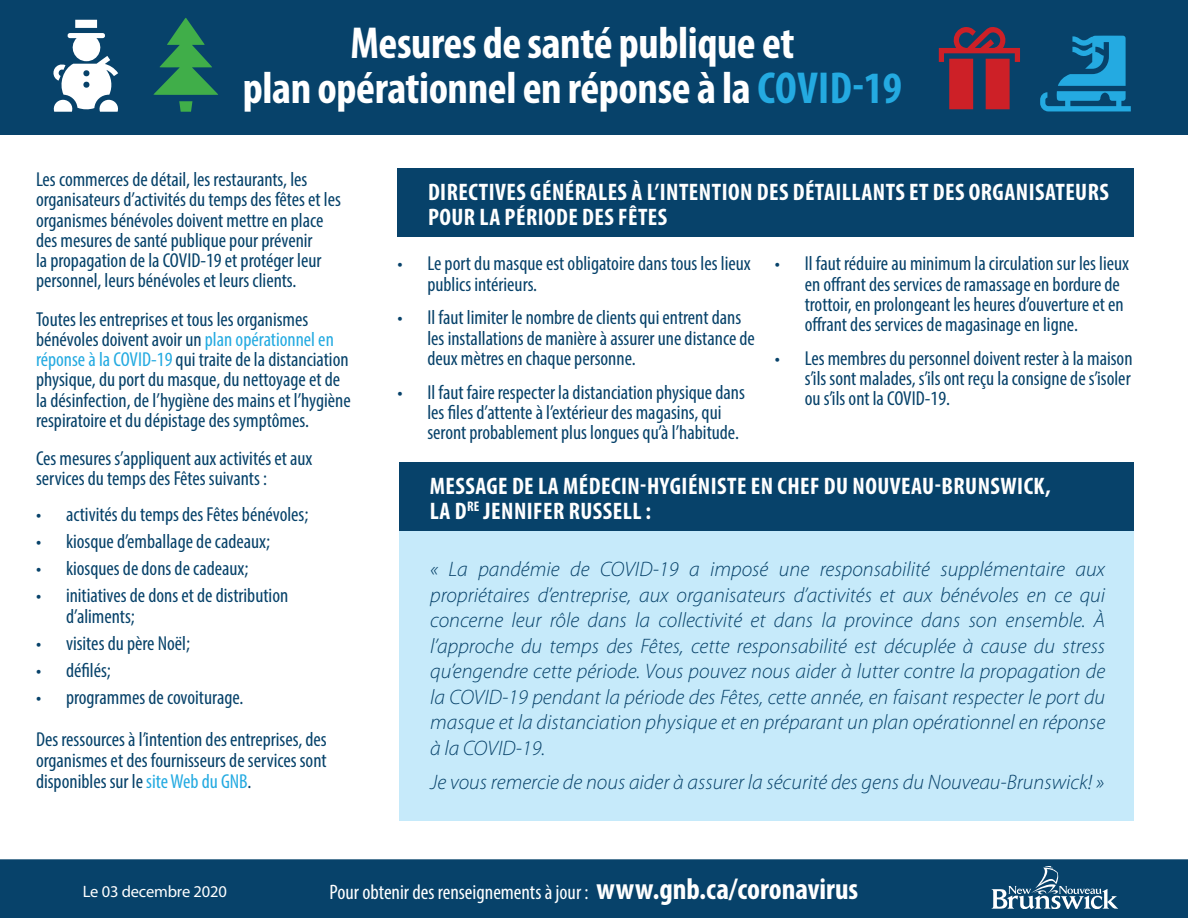
<style>
.page{position:relative;width:1188px;height:918px;background:#fff}
.page>*{position:absolute;margin:0;border:0;box-sizing:border-box;transform-origin:0 0}
.t1{font:700 condensed 45px/45px "Myriad Pro";letter-spacing:-.01em;color:#fff;text-align:center}
.Header_Reversed{font:700 condensed 24px/25.5px "Myriad Pro";letter-spacing:.02em;color:#fff}
.Text{font:italic 300 21px/25.5px "Myriad Pro";color:#07426a;text-align:justify}
.t2{font:condensed 21px "Myriad Pro";color:#fff}
.t3{font:condensed 20.25px/20.2px "Myriad Pro";color:#07426a}
.Text_FR{font:condensed 20.25px/20.2px "Myriad Pro";color:#06426a}
.Text-2{font:condensed 20.25px/20.7px "Myriad Pro";color:#06426a;text-align:justify}
.t4{font:16.5px "Myriad Pro";letter-spacing:-.01em;color:#fff}
.s1{color:#24aae1}
.s2{font-weight:700;font-size:30px}
</style>
<div class="page">
<div style="left:0;top:859px;width:1188px;height:59px;background:#07426a"></div>
<svg style="left:992px;top:867px;width:126px;height:41px;background:#3c6a8a"></svg>
<div style="left:400px;top:478px;width:734px;height:343px;background:#c6eafa"></div>
<div style="left:0;top:0;width:1188px;height:135px;background:#07426a"></div>
<svg style="left:153px;top:18px;width:65px;height:94px"></svg>
<svg style="left:939px;top:27px;width:81px;height:82px"></svg>
<svg style="left:1040px;top:35px;width:91px;height:76px"></svg>
<svg style="left:53px;top:20px;width:65px;height:92px"></svg>
<div style="left:400px;top:462px;width:734px;height:69px;background:#07426a"></div>
<div style="left:398px;top:168px;width:736px;height:69px;background:#07426a"></div>
<p class="t1" style="left:243px;top:20px;width:660px">Mesures de santé publique et<br>plan opérationnel en réponse à la <span class="s1">COVID-19</span></p>
<p class="Text_FR" style="left:36px;top:169px;width:307px">Les commerces de détail, les restaurants, les organisateurs d’activités du temps des fêtes et les organismes bénévoles doivent mettre en place des mesures de santé publique pour prévenir<br>la propagation de la COVID-19 et protéger leur personnel, leurs bénévoles et leurs clients.</p>
<p class="Text_FR" style="left:36px;top:309px;width:316px">Toutes les entreprises et tous les organismes bénévoles doivent avoir un <span class="s1">plan opérationnel en réponse à la COVID-19</span> qui traite de la distanciation physique, du port du masque, du nettoyage et de la désinfection, de l’hygiène des mains et l’hygiène respiratoire et du dépistage des symptômes.</p>
<p class="Text_FR" style="left:36px;top:448px;width:278px">Ces mesures s’appliquent aux activités et aux services du temps des Fêtes suivants :</p>
<p class="t3" style="left:36px;top:504px;width:274px">• activités du temps des Fêtes bénévoles;</p>
<p class="t3" style="left:36px;top:531px;width:236px">• kiosque d’emballage de cadeaux;</p>
<p class="t3" style="left:36px;top:558px;width:214px">• kiosques de dons de cadeaux;</p>
<p class="t3" style="left:66px;top:585px;width:224px;text-indent:-30px">• initiatives de dons et de distribution d’aliments;</p>
<p class="t3" style="left:36px;top:633px;width:155px">• visites du père Noël;</p>
<p class="t3" style="left:36px;top:660px;width:76px">• défilés;</p>
<p class="t3" style="left:36px;top:687px;width:209px">• programmes de covoiturage.</p>
<p class="Text-2" style="left:36px;top:729px;width:292px">Des ressources à l’intention des entreprises, des organismes et des fournisseurs de services sont disponibles sur le <span class="s1">site Web du GNB</span>.</p>
<p class="Header_Reversed" style="left:428px;top:179px;width:682px">DIRECTIVES GÉNÉRALES À L’INTENTION DES DÉTAILLANTS ET DES ORGANISATEURS<br>POUR LA PÉRIODE DES FÊTES</p>
<p class="t3" style="left:427px;top:253px;width:325px;text-indent:-30px">• Le port du masque est obligatoire dans tous les lieux publics intérieurs.</p>
<p class="t3" style="left:427px;top:307px;width:329px;text-indent:-30px">• Il faut limiter le nombre de clients qui entrent dans les installations de manière à assurer une distance de deux mètres en chaque personne.</p>
<p class="t3" style="left:427px;top:382px;width:319px;text-indent:-30px">• Il faut faire respecter la distanciation physique dans les files d’attente à l’extérieur des magasins, qui seront probablement plus longues qu’à l’habitude.</p>
<p class="t3" style="left:805px;top:253px;width:326px;text-indent:-30px">• Il faut réduire au minimum la circulation sur les lieux en offrant des services de ramassage en bordure de trottoir, en prolongeant les heures d’ouverture et en offrant des services de magasinage en ligne.</p>
<p class="t3" style="left:805px;top:348px;width:329px;text-align:justify;text-indent:-30px">• Les membres du personnel doivent rester à la maison s’ils sont malades, s’ils ont reçu la consigne de s’isoler ou s’ils ont la COVID-19.</p>
<p class="Header_Reversed" style="left:430px;top:473px;width:623px">MESSAGE DE LA MÉDECIN-HYGIÉNISTE EN CHEF DU NOUVEAU-BRUNSWICK,<br>LA D<sup>RE</sup> JENNIFER RUSSELL :</p>
<p class="Text" style="left:430px;top:556px;width:677px">« La pandémie de COVID-19 a imposé une responsabilité supplémentaire aux propriétaires d’entreprise, aux organisateurs d’activités et aux bénévoles en ce qui concerne leur rôle dans la collectivité et dans la province dans son ensemble. À l’approche du temps des Fêtes, cette responsabilité est décuplée à cause du stress qu’engendre cette période. Vous pouvez nous aider à lutter contre la propagation de la COVID-19 pendant la période des Fêtes, cette année, en faisant respecter le port du masque et la distanciation physique et en préparant un plan opérationnel en réponse à la COVID-19.</p>
<p class="Text" style="left:430px;top:769px;width:675px">Je vous remercie de nous aider à assurer la sécurité des gens du Nouveau-Brunswick! »</p>
<p class="t4" style="left:83px;top:882px;width:145px">Le 03 decembre 2020</p>
<p class="t2" style="left:330px;top:879px;width:530px">Pour obtenir des renseignements à jour : <span class="s2">www.gnb.ca/coronavirus</span></p>
</div>
